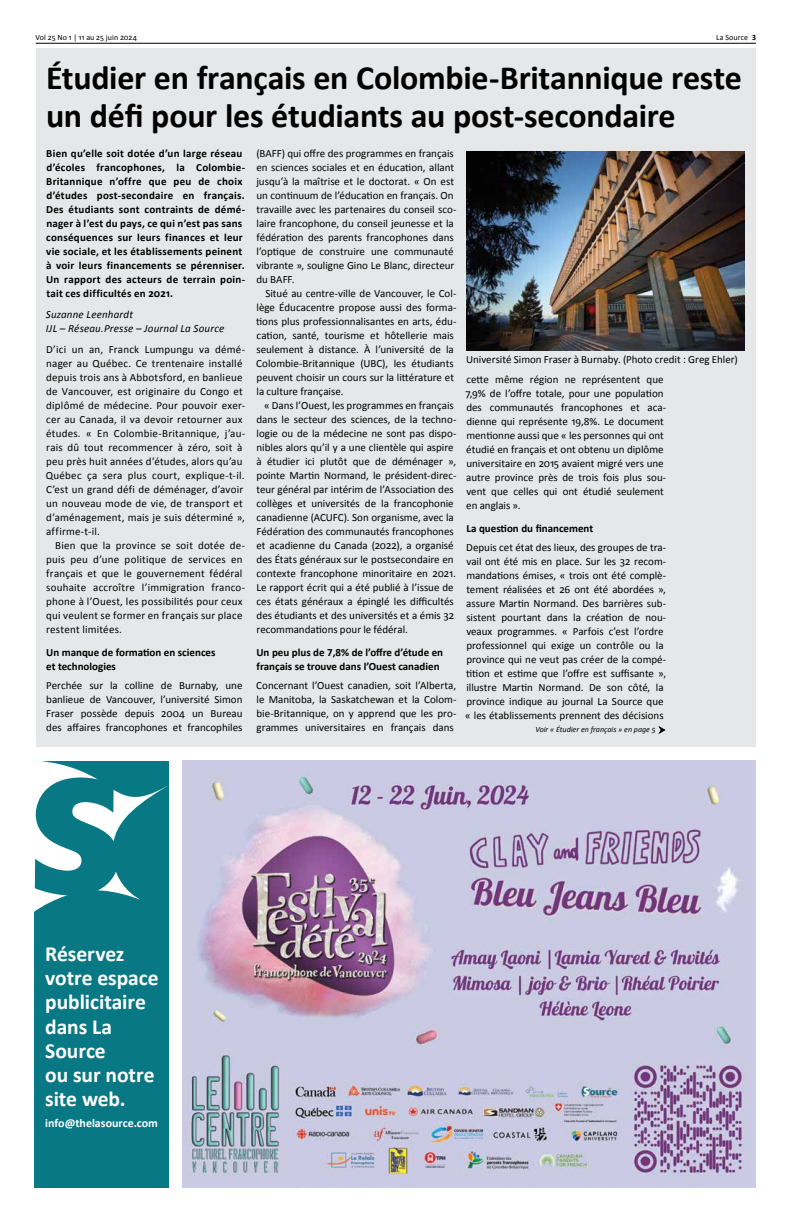
<style>
.page{position:relative;width:792px;height:1224px;background:#fff}
.page>*{position:absolute;margin:0;border:0;box-sizing:border-box;transform-origin:0 0}
.t1{font:700 34px/38px "Calibri";letter-spacing:-.01em;color:#000}
.t2{font:700 21.6px/24.1px "Calibri";letter-spacing:-.005em;color:#fff}
.t3{font:700 12px "Calibri";color:#fff}
.t4{font:11px/14px "Calibri";color:#000}
.t5{font:11px/14px "Calibri";letter-spacing:.02em;color:#000}
.t6{font:700 11px/14px "Calibri";letter-spacing:.02em;color:#000}
.t7{font:700 11px/14px "Calibri";color:#000}
.t8{font:italic 11px/14px "Calibri";letter-spacing:.015em;color:#000}
.t9{font:8px "Calibri";letter-spacing:.01em;color:#000}
.t10{font:italic 8px "Calibri";color:#000}
.s1{font-weight:700}
</style>
<div class="page">
<hr style="left:36px;top:43px;width:720px;height:1px;background:#000">
<img style="left:182px;top:761px;width:574px;height:427px">
<div style="left:36px;top:49px;width:720px;height:698px;background:#e6e7e8"></div>
<img style="left:466px;top:151px;width:279px;height:200px">
<div style="left:34px;top:761px;width:135px;height:427px;background:#087984"></div>
<svg style="left:34px;top:761px;width:135px;height:151px"></svg>
<svg style="left:658px;top:726px;width:8px;height:9px"></svg>
<p class="t9" style="left:35px;top:32px;width:103px">Vol 25 No 1 | 11 au 25 juin 2024</p>
<p class="t9" style="left:716px;top:32px;width:41px">La Source <span class="s1">3</span></p>
<h1 class="t1" style="left:46px;top:57px;width:697px">Étudier en français en Colombie-Britannique reste un défi pour les étudiants au post-secondaire</h1>
<p class="t6" style="left:46px;top:146px;width:201px">Bien qu’elle soit dotée d’un large réseau d’écoles francophones, la Colombie-Britannique n’offre que peu de choix d’études post-secondaire en français.<br>Des étudiants sont contraints de démé&shy;nager à l’est du pays, ce qui n’est pas sans conséquences sur leurs finances et leur vie sociale, et les établissements peinent à voir leurs financements se pérenniser.<br>Un rapport des acteurs de terrain poin&shy;tait ces difficultés en 2021.</p>
<p class="t8" style="left:46px;top:307px;width:180px">Suzanne Leenhardt<br>IJL – Réseau.Presse – Journal La Source</p>
<p class="t5" style="left:46px;top:342px;width:201px">D’ici un an, Franck Lumpungu va démé&shy;nager au Québec. Ce trentenaire installé depuis trois ans à Abbotsford, en banlieue de Vancouver, est originaire du Congo et diplômé de médecine. Pour pouvoir exer&shy;cer au Canada, il va devoir retourner aux études. « En Colombie-Britannique, j’au&shy;rais dû tout recommencer à zéro, soit à peu près huit années d’études, alors qu’au Québec ça sera plus court, explique-t-il.<br>C’est un grand défi de déménager, d’avoir un nouveau mode de vie, de transport et d’aménagement, mais je suis déterminé », affirme-t-il.</p>
<p class="t5" style="left:46px;top:538px;width:200px;text-indent:9px">Bien que la province se soit dotée de&shy;puis peu d’une politique de services en français et que le gouvernement fédéral souhaite accroître l’immigration franco&shy;phone à l’Ouest, les possibilités pour ceux qui veulent se former en français sur place restent limitées.</p>
<p class="t7" style="left:46px;top:645px;width:171px">Un manque de formation en sciences et technologies</p>
<p class="t4" style="left:46px;top:678px;width:198px;text-align:justify">Perchée sur la colline de Burnaby, une banlieue de Vancouver, l’université Simon Fraser possède depuis 2004 un Bureau des affaires francophones et francophiles</p>
<p class="t4" style="left:256px;top:146px;width:202px">(BAFF) qui offre des programmes en français en sciences sociales et en éducation, allant jusqu’à la maîtrise et le doctorat. « On est un continuum de l’éducation en français. On travaille avec les partenaires du conseil sco&shy;laire francophone, du conseil jeunesse et la fédération des parents francophones dans l’optique de construire une communauté vibrante », souligne Gino Le Blanc, directeur du BAFF.</p>
<p class="t4" style="left:256px;top:286px;width:202px;text-indent:9px">Situé au centre-ville de Vancouver, le Col&shy;lège Éducacentre propose aussi des forma&shy;tions plus professionnalisantes en arts, édu&shy;cation, santé, tourisme et hôtellerie mais seulement à distance. À l’université de la Colombie-Britannique (UBC), les étudiants peuvent choisir un cours sur la littérature et la culture française.</p>
<p class="t4" style="left:256px;top:398px;width:202px;text-indent:8px">« Dans l’Ouest, les programmes en français dans le secteur des sciences, de la techno&shy;logie ou de la médecine ne sont pas dispo&shy;nibles alors qu’il y a une clientèle qui aspire à étudier ici plutôt que de déménager », pointe Martin Normand, le président-direc&shy;teur général par intérim de l’Association des collèges et universités de la francophonie canadienne (ACUFC). Son organisme, avec la Fédération des communautés francophones et acadienne du Canada (2022), a organisé des États généraux sur le postsecondaire en contexte francophone minoritaire en 2021.<br>Le rapport écrit qui a été publié à l’issue de ces états généraux a épinglé les difficultés des étudiants et des universités et a émis 32 recommandations pour le fédéral.</p>
<p class="t7" style="left:256px;top:645px;width:188px">Un peu plus de 7,8% de l’offre d’étude en français se trouve dans l’Ouest canadien</p>
<p class="t4" style="left:256px;top:678px;width:202px;text-align:justify">Concernant l’Ouest canadien, soit l’Alberta, le Manitoba, la Saskatchewan et la Colom&shy;bie-Britannique, on y apprend que les pro&shy;grammes universitaires en français dans</p>
<p class="t4" style="left:466px;top:352px;width:273px">Université Simon Fraser à Burnaby. (Photo credit : Greg Ehler)</p>
<p class="t4" style="left:465px;top:372px;width:202px">cette même région ne représentent que 7,9% de l’offre totale, pour une population des communautés francophones et aca&shy;dienne qui représente 19,8%. Le document mentionne aussi que « les personnes qui ont étudié en français et ont obtenu un diplôme universitaire en 2015 avaient migré vers une autre province près de trois fois plus sou&shy;vent que celles qui ont étudié seulement en anglais ».</p>
<p class="t7" style="left:466px;top:521px;width:128px">La question du financement</p>
<p class="t4" style="left:465px;top:540px;width:203px">Depuis cet état des lieux, des groupes de tra&shy;vail ont été mis en place. Sur les 32 recom&shy;mandations émises, « trois ont été complè&shy;tement réalisées et 26 ont été abordées », assure Martin Normand. Des barrières sub&shy;sistent pourtant dans la création de nou&shy;veaux programmes. « Parfois c’est l’ordre professionnel qui exige un contrôle ou la province qui ne veut pas créer de la compé&shy;tition et estime que l’offre est suffisante », illustre Martin Normand. De son côté, la province indique au journal La Source que « les établissements prennent des décisions</p>
<p class="t10" style="left:536px;top:724px;width:122px">Voir « Étudier en français » en page 5</p>
<h2 class="t2" style="left:45px;top:941px;width:115px">Réservez votre espace publicitaire dans La<br>Source<br>ou sur notre site web.</h2>
<p class="t3" style="left:45px;top:1114px;width:114px">info@thelasource.com</p>
</div>
